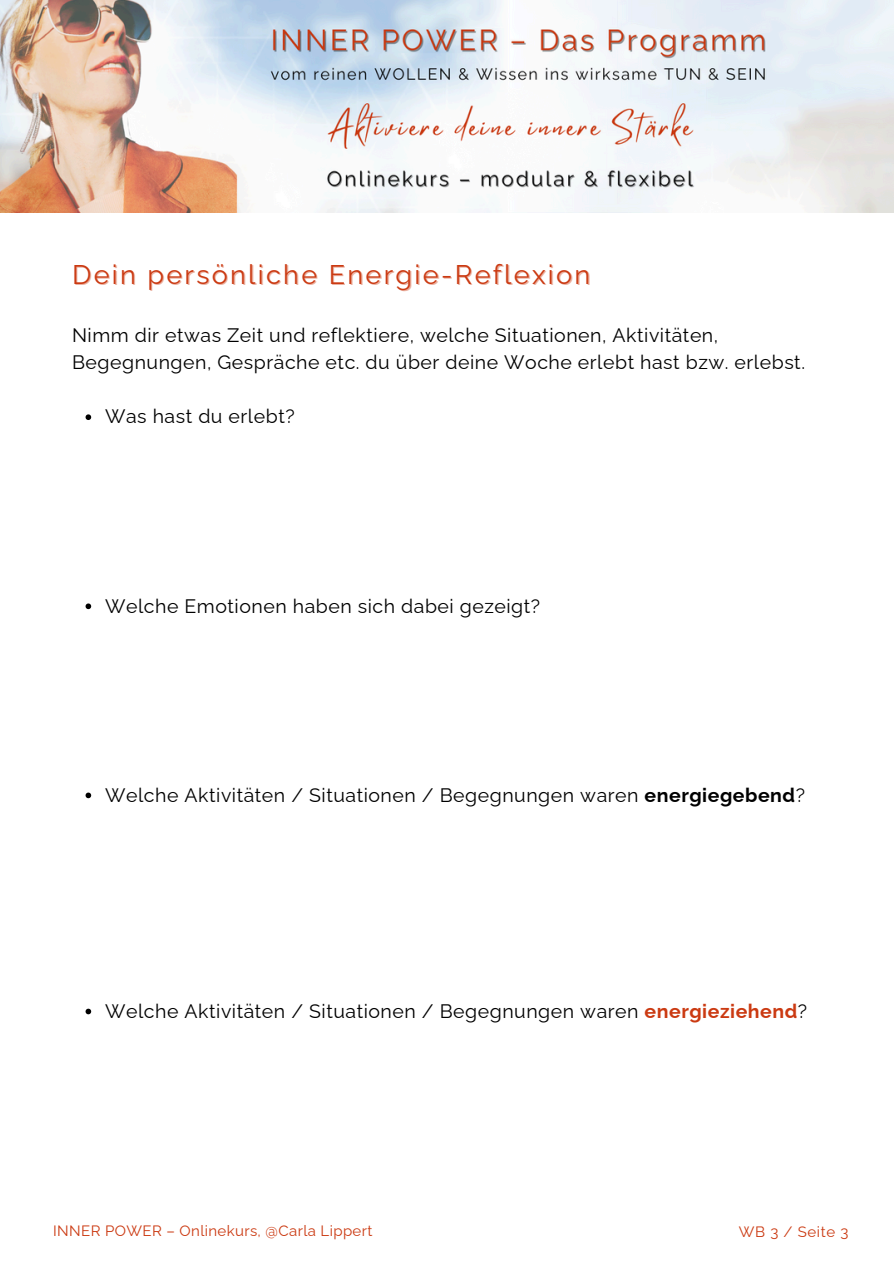
<style>
.page{position:relative;width:894px;height:1264px;background:#fff}
.page>*{position:absolute;margin:0;border:0;box-sizing:border-box;transform-origin:0 0}
.t1{font:27px "Raleway";letter-spacing:.085em;color:#cb3a12}
.t2{font:19.5px/27px "Raleway";letter-spacing:.025em;color:#000}
.t3{font:15px "Raleway";letter-spacing:.025em;color:#cb3a12}
.s1{font-weight:700}
.s2{font-weight:700;color:#cb3a12}
</style>
<div class="page">
<svg style="left:85px;top:414px;width:6px;height:6px"></svg>
<svg style="left:85px;top:603px;width:6px;height:6px"></svg>
<svg style="left:85px;top:792px;width:6px;height:6px"></svg>
<svg style="left:85px;top:1008px;width:6px;height:6px"></svg>
<img style="left:0;top:0;width:893px;height:212px">
<p class="t1" style="left:72px;top:259px;width:519px">Dein persönliche Energie-Reflexion</p>
<p class="t2" style="left:72px;top:322px;width:734px">Nimm dir etwas Zeit und reflektiere, welche Situationen, Aktivitäten,<br>Begegnungen, Gespräche etc. du über deine Woche erlebt hast bzw. erlebst.</p>
<h1 class="t2" style="left:105px;top:403px;width:191px">Was hast du erlebt?</h1>
<h2 class="t2" style="left:105px;top:592px;width:436px">Welche Emotionen haben sich dabei gezeigt?</h2>
<p class="t2" style="left:105px;top:781px;width:701px">Welche Aktivitäten / Situationen / Begegnungen waren <span class="s1">energiegebend</span>?</p>
<p class="t2" style="left:105px;top:997px;width:703px">Welche Aktivitäten / Situationen / Begegnungen waren <span class="s2">energieziehend</span>?</p>
<p class="t3" style="left:53px;top:1222px;width:321px">INNER POWER – Onlinekurs, @Carla Lippert</p>
<p class="t3" style="left:738px;top:1223px;width:111px">WB 3 / Seite 3</p>
</div>
